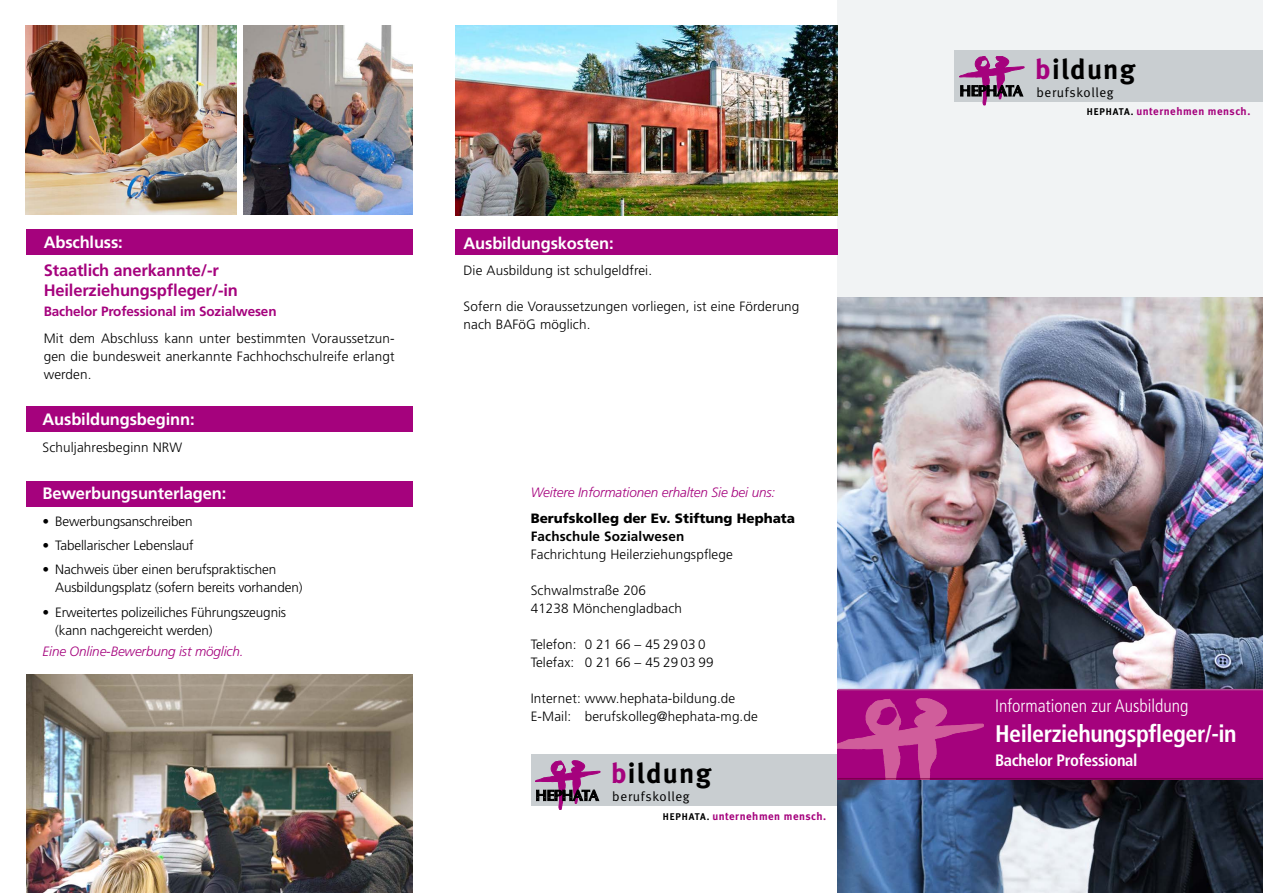
<style>
.page{position:relative;width:1263px;height:893px;background:#fff}
.page>*{position:absolute;margin:0;border:0;box-sizing:border-box;transform-origin:0 0}
.t1{font:700 28.05px "Meta";letter-spacing:.045em;color:#000}
.t2{font:700 condensed 24px "Frutiger LT";letter-spacing:-.02em;color:#fff}
.t3{font:300 condensed 18px "Frutiger LT";color:#fff}
.t4{font:700 16.5px "Frutiger LT";letter-spacing:-.01em;color:#fff}
.t5{font:700 16.5px/19.8px "Frutiger LT";letter-spacing:-.01em;color:#a5027d}
.t6{font:700 condensed 16.5px "Frutiger LT";letter-spacing:-.02em;color:#fff}
.t7{font:300 13.5px/18px "Frutiger LT";letter-spacing:.01em;color:#000}
.t8{font:300 13.5px/18px "Frutiger LT";letter-spacing:-.01em;color:#000}
.t9{font:italic 300 13.5px "Frutiger LT";letter-spacing:-.01em;color:#a5027d}
.t10{font:900 13.5px "Frutiger LT";color:#000}
.t11{font:700 13.5px "Frutiger LT";letter-spacing:-.01em;color:#a5027d}
.t12{font:700 13.5px "Frutiger LT";letter-spacing:.01em;color:#000}
.t13{font:13.35px "Meta Normal";letter-spacing:.045em;color:#000}
.t14{font:700 10.95px "Meta";letter-spacing:.05em;color:#a5027d}
.s1{color:#a5027d}
.s2{font-size:9.75px;color:#000}
</style>
<div class="page">
<div style="left:838px;top:0;width:425px;height:298px;background:#f1f3f4"></div>
<div style="left:955px;top:50px;width:308px;height:52px;background:#c9ced1"></div>
<svg style="left:959px;top:56px;width:65px;height:49px"></svg>
<div style="left:531px;top:755px;width:321px;height:51px;background:#c9ced1"></div>
<svg style="left:535px;top:761px;width:65px;height:49px"></svg>
<img style="left:838px;top:298px;width:425px;height:595px">
<img style="left:455px;top:26px;width:383px;height:189px">
<div style="left:26px;top:481px;width:386px;height:26px;background:#a5027d"></div>
<div style="left:455px;top:230px;width:383px;height:25px;background:#a5027d"></div>
<div style="left:26px;top:406px;width:386px;height:26px;background:#a5027d"></div>
<img style="left:26px;top:675px;width:386px;height:218px">
<img style="left:244px;top:26px;width:168px;height:189px">
<img style="left:26px;top:26px;width:211px;height:189px">
<div style="left:838px;top:690px;width:425px;height:89px;background:#a5027d"></div>
<svg style="left:838px;top:698px;width:146px;height:80px"></svg>
<hr style="left:838px;top:778px;width:425px;height:1px;background:#bc67a1">
<hr style="left:838px;top:689px;width:425px;height:1px;background:#b44e94">
<div style="left:26px;top:230px;width:386px;height:25px;background:#a5027d"></div>
<p class="t4" style="left:44px;top:232px;width:81px">Abschluss:</p>
<p class="t5" style="left:44px;top:260px;width:196px">Staatlich anerkannte/-r<br>Heilerziehungspfleger/-in</p>
<p class="t11" style="left:44px;top:304px;width:234px">Bachelor Professional im Sozialwesen</p>
<p class="t7" style="left:44px;top:329px;width:352px;text-align:justify">Mit dem Abschluss kann unter bestimmten Voraussetzun&shy;gen die bundesweit anerkannte Fachhochschulreife erlangt werden.</p>
<p class="t4" style="left:43px;top:410px;width:154px">Ausbildungsbeginn:</p>
<p class="t7" style="left:43px;top:438px;width:141px">Schuljahresbeginn NRW</p>
<p class="t4" style="left:43px;top:484px;width:185px">Bewerbungsunterlagen:</p>
<p class="t8" style="left:43px;top:512px;width:152px">• Bewerbungsanschreiben</p>
<p class="t8" style="left:43px;top:536px;width:153px">• Tabellarischer Lebenslauf</p>
<p class="t8" style="left:55px;top:561px;width:249px;text-indent:-13px">• Nachweis über einen berufspraktischen<br>Ausbildungsplatz (sofern bereits vorhanden)</p>
<p class="t8" style="left:55px;top:603px;width:232px;text-indent:-13px">• Erweitertes polizeiliches Führungszeugnis (kann nachgereicht werden)</p>
<p class="t9" style="left:43px;top:643px;width:203px">Eine Online-Bewerbung ist möglich.</p>
<p class="t4" style="left:463px;top:233px;width:152px">Ausbildungskosten:</p>
<p class="t7" style="left:463px;top:262px;width:190px">Die Ausbildung ist schulgeldfrei.</p>
<p class="t7" style="left:463px;top:298px;width:337px">Sofern die Voraussetzungen vorliegen, ist eine Förderung nach BAFöG möglich.</p>
<p class="t9" style="left:531px;top:484px;width:246px">Weitere Informationen erhalten Sie bei uns:</p>
<p class="t10" style="left:531px;top:510px;width:266px">Berufskolleg der Ev. Stiftung Hephata</p>
<p class="t12" style="left:531px;top:528px;width:155px">Fachschule Sozialwesen</p>
<p class="t7" style="left:531px;top:546px;width:204px">Fachrichtung Heilerziehungspflege</p>
<p class="t7" style="left:531px;top:582px;width:153px">Schwalmstraße 206<br>41238 Mönchengladbach</p>
<p class="t7" style="left:531px;top:636px;width:184px">Telefon: 0 21 66 – 45 29 03 0<br>Telefax: 0 21 66 – 45 29 03 99</p>
<p class="t7" style="left:531px;top:690px;width:229px">Internet: www.hephata-bildung.de<br>E-Mail: berufskolleg@hephata-mg.de</p>
<h1 class="t1" style="left:611px;top:757px;width:102px"><span class="s1">b</span>ildung</h1>
<p class="t13" style="left:612px;top:789px;width:79px">berufskolleg</p>
<p class="t14" style="left:663px;top:809px;width:165px"><span class="s2">HEPHATA.</span> unternehmen mensch.</p>
<h1 class="t1" style="left:1035px;top:52px;width:102px"><span class="s1">b</span>ildung</h1>
<p class="t13" style="left:1036px;top:84px;width:79px">berufskolleg</p>
<p class="t14" style="left:1087px;top:105px;width:165px"><span class="s2">HEPHATA.</span> unternehmen mensch.</p>
<h3 class="t3" style="left:995px;top:695px;width:195px">Informationen zur Ausbildung</h3>
<h2 class="t2" style="left:995px;top:719px;width:243px">Heilerziehungspfleger/-in</h2>
<p class="t6" style="left:995px;top:750px;width:144px">Bachelor Professional</p>
</div>
